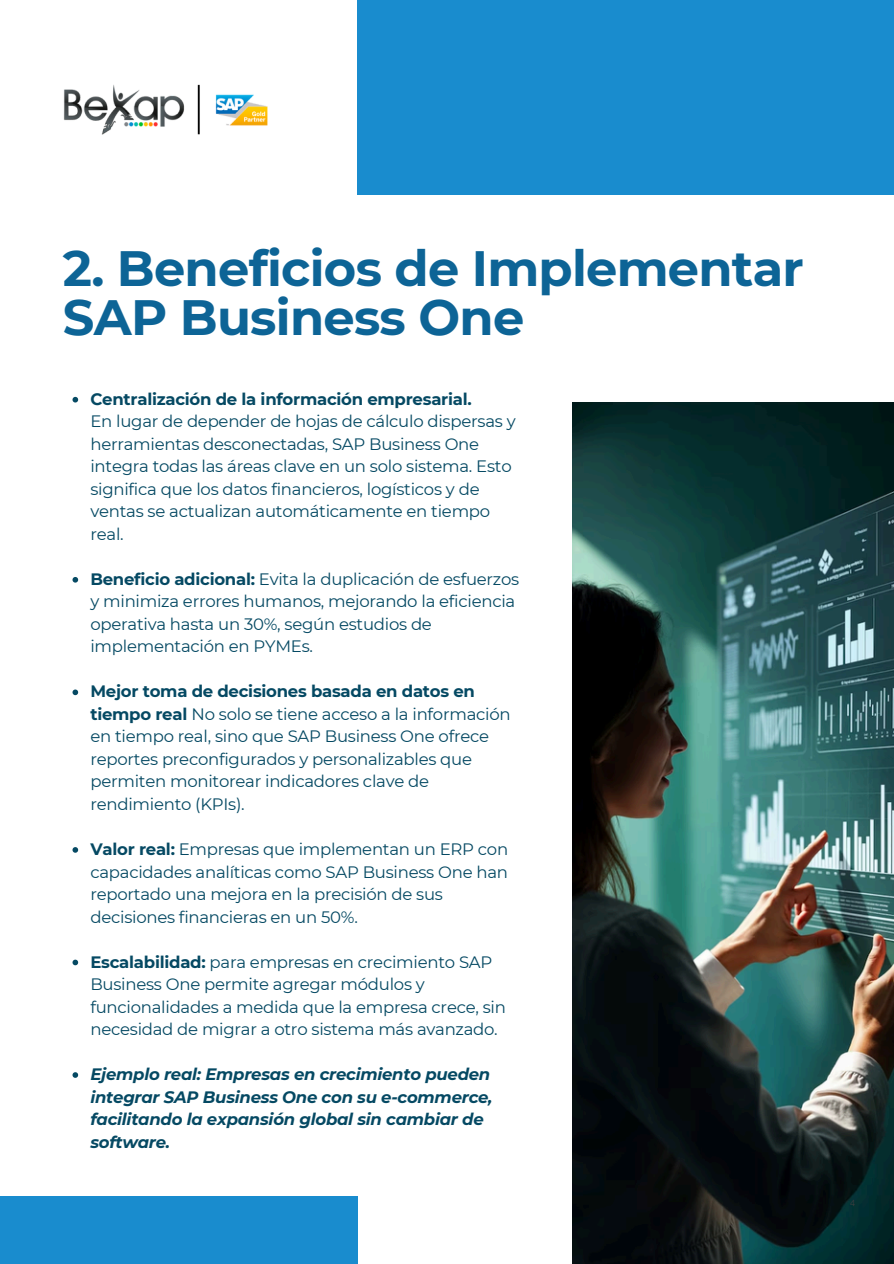
<style>
.page{position:relative;width:894px;height:1264px;background:#fff}
.page>*{position:absolute;margin:0;border:0;box-sizing:border-box;transform-origin:0 0}
.t1{font:700 49.5px/49.5px "Montserrat";letter-spacing:-.015em;color:#0d6496}
.t2{font:16.5px/22.5px "Montserrat";letter-spacing:-.015em;color:#054963}
.t3{font:italic 700 16.5px/22.5px "Montserrat";letter-spacing:-.015em;color:#054963}
.t4{font:9px "Raleway";color:#3f3e3f}
.s1{font-weight:700}
</style>
<div class="page">
<img style="left:63px;top:84px;width:205px;height:51px">
<div style="left:357px;top:0;width:536px;height:195px;background:#198cce"></div>
<div style="left:0;top:1196px;width:357px;height:67px;background:#198cce"></div>
<img style="left:572px;top:403px;width:321px;height:860px">
<svg style="left:72px;top:397px;width:6px;height:5px"></svg>
<svg style="left:72px;top:577px;width:6px;height:5px"></svg>
<svg style="left:72px;top:689px;width:6px;height:6px"></svg>
<svg style="left:72px;top:847px;width:6px;height:5px"></svg>
<svg style="left:72px;top:959px;width:6px;height:6px"></svg>
<svg style="left:72px;top:1072px;width:6px;height:5px"></svg>
<p class="t1" style="left:63px;top:243px;width:742px">2. Beneficios de Implementar<br>SAP Business One</p>
<p class="t2" style="left:90px;top:387px;width:426px"><span class="s1">Centralización de la información empresarial.<br></span>En lugar de depender de hojas de cálculo dispersas y herramientas desconectadas, SAP Business One integra todas las áreas clave en un solo sistema. Esto significa que los datos financieros, logísticos y de ventas se actualizan automáticamente en tiempo real.</p>
<p class="t2" style="left:90px;top:567px;width:430px"><span class="s1">Beneficio adicional:</span> Evita la duplicación de esfuerzos y minimiza errores humanos, mejorando la eficiencia operativa hasta un 30%, según estudios de implementación en PYMEs.</p>
<p class="t2" style="left:90px;top:680px;width:421px"><span class="s1">Mejor toma de decisiones basada en datos en tiempo real</span> No solo se tiene acceso a la información en tiempo real, sino que SAP Business One ofrece reportes preconfigurados y personalizables que permiten monitorear indicadores clave de rendimiento (KPIs).</p>
<p class="t2" style="left:90px;top:837px;width:419px"><span class="s1">Valor real:</span> Empresas que implementan un ERP con capacidades analíticas como SAP Business One han reportado una mejora en la precisión de sus decisiones financieras en un 50%.</p>
<p class="t2" style="left:90px;top:950px;width:417px"><span class="s1">Escalabilidad:</span> para empresas en crecimiento SAP Business One permite agregar módulos y funcionalidades a medida que la empresa crece, sin necesidad de migrar a otro sistema más avanzado.</p>
<p class="t3" style="left:90px;top:1062px;width:403px">Ejemplo real: Empresas en crecimiento pueden integrar SAP Business One con su e-commerce, facilitando la expansión global sin cambiar de software.</p>
<p class="t4" style="left:850px;top:1196px;width:6px">4</p>
</div>
